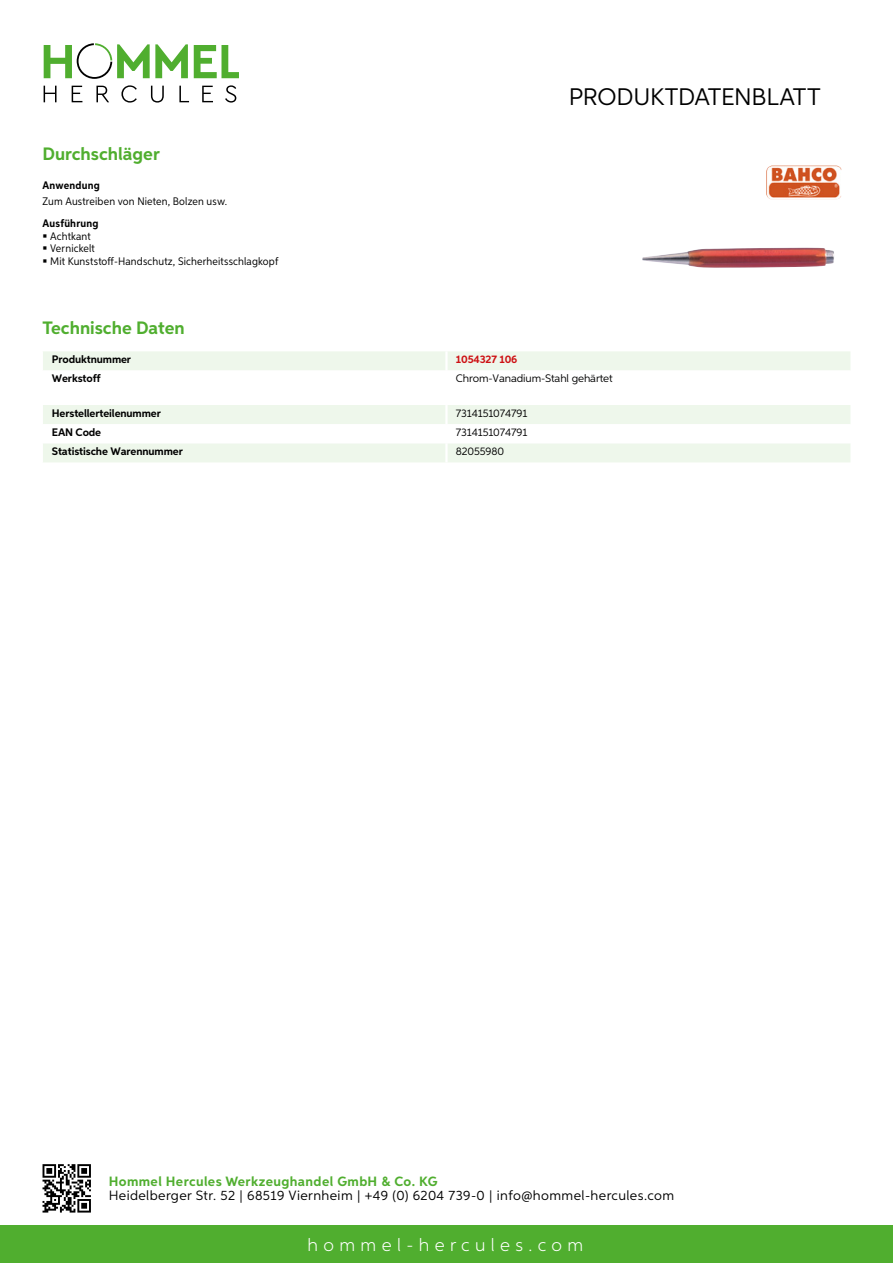
<style>
.page{position:relative;width:893px;height:1263px;background:#fff}
.page>*{position:absolute;margin:0;border:0;box-sizing:border-box;transform-origin:0 0}
.t1{font:24px "Aspira";letter-spacing:-.01em;color:#000}
.t2{font:700 18px "Aspira";color:#50ae2f}
.t3{font:300 18px "Aspira";letter-spacing:.3em;color:#fff}
.t4{font:13.5px "Aspira";letter-spacing:.03em;color:#000}
.t5{font:700 13.5px "Aspira";letter-spacing:.03em;color:#50ae2f}
.t6{font:10.95px/12.8px "Aspira Nar";letter-spacing:.015em;color:#000}
.t7{font:700 10.95px "Aspira";letter-spacing:-.01em;color:#000}
.t8{font:10.95px "Aspira";letter-spacing:-.01em;color:#000}
.t9{font:700 10.95px "Aspira Nar";letter-spacing:.02em;color:#000}
.t10{font:700 10.95px "Aspira";letter-spacing:-.01em;color:#cd1013}
</style>
<div class="page">
<div style="left:0;top:1226px;width:893px;height:37px;background:#50ae2f"></div>
<svg style="left:43px;top:1164px;width:48px;height:48px"></svg>
<svg style="left:194px;top:45px;width:45px;height:33px"></svg>
<svg style="left:44px;top:43px;width:144px;height:36px"></svg>
<svg style="left:44px;top:86px;width:13px;height:16px"></svg>
<svg style="left:72px;top:86px;width:10px;height:16px"></svg>
<svg style="left:96px;top:86px;width:13px;height:16px"></svg>
<svg style="left:121px;top:85px;width:16px;height:18px"></svg>
<svg style="left:151px;top:86px;width:13px;height:17px"></svg>
<svg style="left:179px;top:86px;width:10px;height:16px"></svg>
<svg style="left:202px;top:86px;width:11px;height:16px"></svg>
<svg style="left:225px;top:85px;width:11px;height:18px"></svg>
<div style="left:43px;top:351px;width:807px;height:19px;background:#eef7eb"></div>
<svg style="left:43px;top:405px;width:807px;height:57px"></svg>
<hr style="left:445px;top:443px;width:3px;height:19px;background:#fff">
<img style="left:642px;top:248px;width:192px;height:20px">
<img style="left:766px;top:166px;width:76px;height:33px">
<h2 class="t2" style="left:43px;top:142px;width:119px">Durchschläger</h2>
<p class="t9" style="left:43px;top:179px;width:59px">Anwendung</p>
<p class="t6" style="left:43px;top:194px;width:186px">Zum Austreiben von Nieten, Bolzen usw.</p>
<p class="t9" style="left:43px;top:216px;width:58px">Ausführung</p>
<p class="t6" style="left:50px;top:229px;width:230px">Achtkant<br>Vernickelt<br>Mit Kunststoff-Handschutz, Sicherheitsschlagkopf</p>
<h1 class="t1" style="left:569px;top:82px;width:253px">Produktdatenblatt</h1>
<h2 class="t2" style="left:43px;top:317px;width:144px">Technische Daten</h2>
<p class="t7" style="left:52px;top:353px;width:81px">Produktnummer</p>
<p class="t10" style="left:456px;top:353px;width:63px">1054327 106</p>
<p class="t7" style="left:52px;top:372px;width:50px">Werkstoff</p>
<p class="t8" style="left:456px;top:372px;width:158px">Chrom-Vanadium-Stahl gehärtet</p>
<p class="t7" style="left:52px;top:406px;width:111px">Herstellerteilenummer</p>
<p class="t8" style="left:456px;top:406px;width:73px">7314151074791</p>
<p class="t7" style="left:52px;top:426px;width:51px">EAN Code</p>
<p class="t8" style="left:456px;top:426px;width:73px">7314151074791</p>
<p class="t7" style="left:52px;top:445px;width:132px">Statistische Warennummer</p>
<p class="t8" style="left:456px;top:445px;width:50px">82055980</p>
<p class="t5" style="left:109px;top:1172px;width:330px">Hommel Hercules Werkzeughandel GmbH &amp; Co. KG</p>
<p class="t4" style="left:109px;top:1187px;width:567px">Heidelberger Str. 52 | 68519 Viernheim | +49 (0) 6204 739-0 | info@hommel-hercules.com</p>
<h2 class="t3" style="left:307px;top:1234px;width:277px">hommel-hercules.com</h2>
</div>
